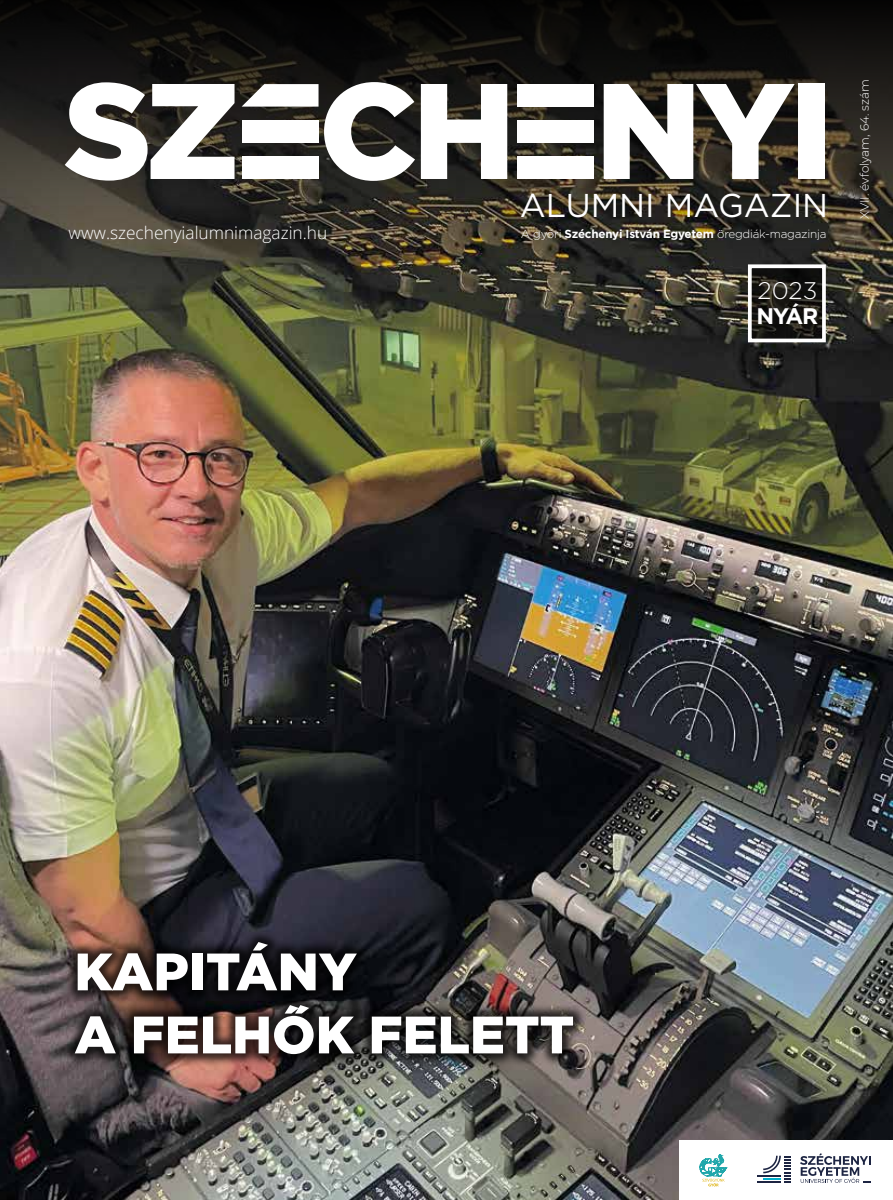
<style>
.page{position:relative;width:893px;height:1200px;background:#fff}
.page>*{position:absolute;margin:0;border:0;box-sizing:border-box;transform-origin:0 0}
.t1{font:900 52.5px/63px "Gotham";color:#fff}
.t2{font:33px "Gotham";color:#fff}
.t3{font:300 24px "Gotham";color:#fff}
.t4{font:700 22.5px "Gotham";color:#fff}
.t5{font:300 17.25px "Open Sans";color:#fff}
.t6{font:300 12px "Montserrat";color:#fff}
.t7{font:300 11.7px "Gotham";letter-spacing:-.02em;color:#fff}
.s1{font-weight:700}
</style>
<div class="page">
<img style="left:0;top:312px;width:893px;height:887px">
<svg style="left:0;top:0;width:893px;height:312px;background:#2b2920"></svg>
<div style="left:680px;top:1140px;width:213px;height:59px;background:#fff"></div>
<hr style="left:757px;top:1180px;width:24px;height:2px;background:#1c2442">
<hr style="left:757px;top:1174px;width:24px;height:2px;background:#1c2442">
<svg style="left:763px;top:1155px;width:27px;height:27px"></svg>
<svg style="left:800px;top:1153px;width:71px;height:29px"></svg>
<svg style="left:700px;top:1154px;width:27px;height:31px"></svg>
<div style="left:798px;top:84px;width:26px;height:95px;background:#fff"></div>
<svg style="left:604px;top:84px;width:191px;height:95px"></svg>
<svg style="left:421px;top:84px;width:86px;height:95px"></svg>
<svg style="left:65px;top:82px;width:170px;height:98px"></svg>
<svg style="left:242px;top:82px;width:173px;height:99px"></svg>
<div style="left:242px;top:120px;width:77px;height:23px;background:#fff"></div>
<div style="left:242px;top:156px;width:77px;height:23px;background:#fff"></div>
<div style="left:517px;top:84px;width:77px;height:23px;background:#fff"></div>
<div style="left:517px;top:120px;width:77px;height:23px;background:#fff"></div>
<div style="left:517px;top:156px;width:77px;height:23px;background:#fff"></div>
<div style="left:62px;top:929px;width:524px;height:137px;background:#000;opacity:.75"></div>
<svg style="left:753px;top:269px;width:68px;height:68px;background:#181714"></svg>
<div style="left:748px;top:264px;width:78px;height:78px;border:4px solid #fff"></div>
<h3 class="t5" style="left:69px;top:221px;width:260px">www.szechenyialumnimagazin.hu</h3>
<h2 class="t2" style="left:520px;top:184px;width:310px">ALUMNI MAGAZIN</h2>
<p class="t7" style="left:521px;top:226px;width:307px">A győri <span class="s1">Széchenyi István Egyetem</span> öregdiák-magazinja</p>
<h3 class="t3" style="left:757px;top:275px;width:61px">2023</h3>
<h3 class="t4" style="left:756px;top:301px;width:64px">NYÁR</h3>
<p class="t6" style="left:856px;top:219px;width:141px;rotate:-90deg">XVII. évfolyam, 64. szám</p>
<h1 class="t1" style="left:74px;top:939px;width:501px">KAPITÁNY<br>A FELHŐK FELETT</h1>
</div>
